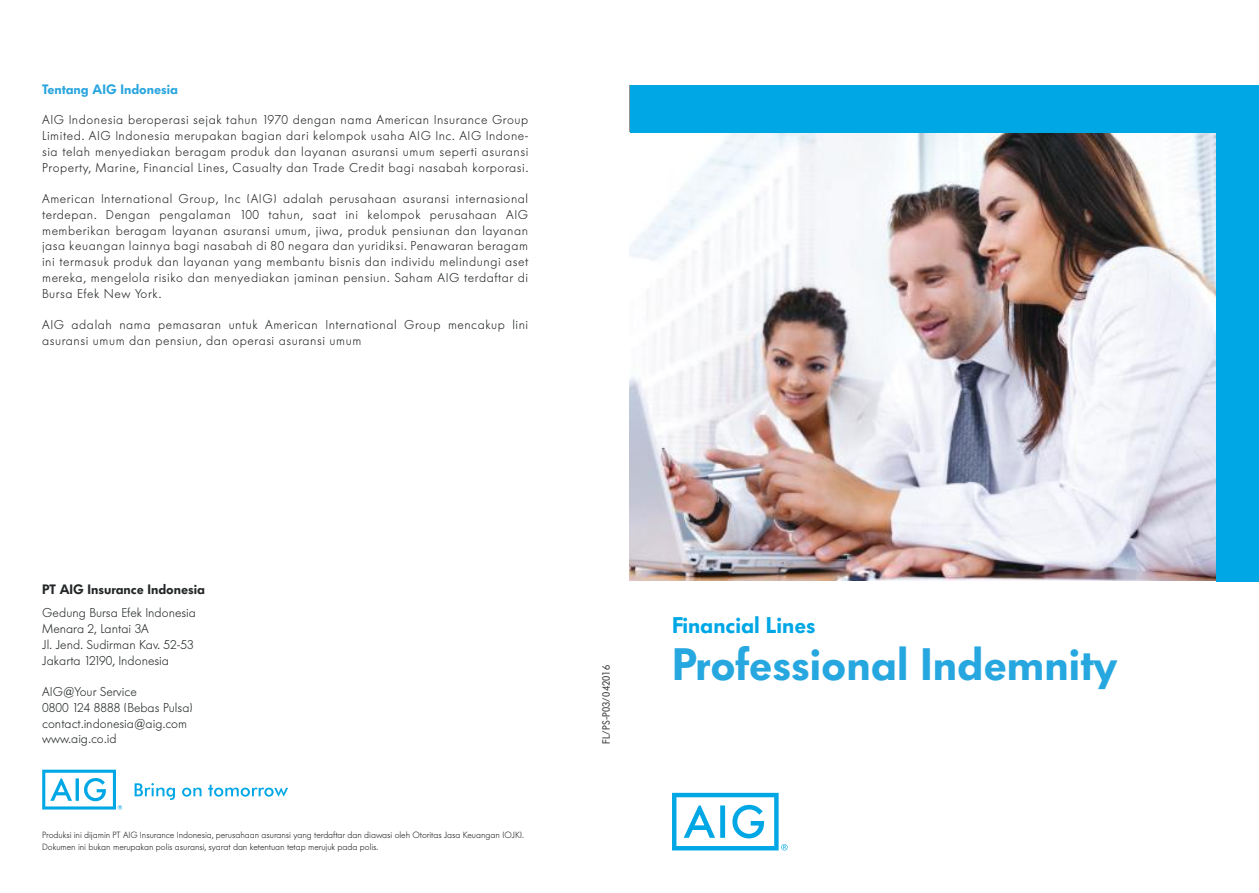
<style>
.page{position:relative;width:1259px;height:893px;background:#fff}
.page>*{position:absolute;margin:0;border:0;box-sizing:border-box;transform-origin:0 0}
.t1{font:600 45px "Futura BQ";color:#27a7df}
.t2{font:600 22.5px "Futura BQ";color:#00a7e5}
.t3{font:600 13.5px "Futura BQ";color:#242728}
.t4{font:600 13.5px "Futura BQ";color:#29a5de}
.t5{font:300 12.75px/15.8px "Futura BQ";letter-spacing:.04em;color:#232627;text-align:justify}
.t6{font:300 12.75px/15.8px "Futura BQ";color:#242728}
.t7{font:10.5px "Futura BQ";color:#444041}
.t8{font:300 9px/12px "Futura BQ";letter-spacing:-.01em;color:#241f1f}
</style>
<div class="page">
<svg style="left:672px;top:793px;width:115px;height:57px"></svg>
<img style="left:629px;top:133px;width:587px;height:448px">
<div style="left:630px;top:85px;width:629px;height:47px;background:#00a7e5"></div>
<div style="left:1216px;top:85px;width:43px;height:497px;background:#00a7e5"></div>
<svg style="left:135px;top:783px;width:40px;height:17px"></svg>
<svg style="left:182px;top:788px;width:19px;height:9px"></svg>
<svg style="left:208px;top:785px;width:80px;height:12px"></svg>
<svg style="left:42px;top:770px;width:80px;height:39px"></svg>
<p class="t4" style="left:42px;top:82px;width:137px">Tentang AIG Indonesia</p>
<p class="t5" style="left:42px;top:112px;width:488px">AIG Indonesia beroperasi sejak tahun 1970 dengan nama American Insurance Group Limited. AIG Indonesia merupakan bagian dari kelompok usaha AIG Inc. AIG Indone&shy;sia telah menyediakan beragam produk dan layanan asuransi umum seperti asuransi Property, Marine, Financial Lines, Casualty dan Trade Credit bagi nasabah korporasi.</p>
<p class="t5" style="left:42px;top:191px;width:488px">American International Group, Inc (AIG) adalah perusahaan asuransi internasional terdepan. Dengan pengalaman 100 tahun, saat ini kelompok perusahaan AIG memberikan beragam layanan asuransi umum, jiwa, produk pensiunan dan layanan jasa keuangan lainnya bagi nasabah di 80 negara dan yuridiksi. Penawaran beragam ini termasuk produk dan layanan yang membantu bisnis dan individu melindungi aset mereka, mengelola risiko dan menyediakan jaminan pensiun. Saham AIG terdaftar di Bursa Efek New York.</p>
<p class="t5" style="left:42px;top:317px;width:488px">AIG adalah nama pemasaran untuk American International Group mencakup lini asuransi umum dan pensiun, dan operasi asuransi umum</p>
<p class="t3" style="left:42px;top:581px;width:164px">PT AIG Insurance Indonesia</p>
<p class="t6" style="left:42px;top:605px;width:155px">Gedung Bursa Efek Indonesia<br>Menara 2, Lantai 3A<br>Jl. Jend. Sudirman Kav. 52-53<br>Jakarta 12190, Indonesia</p>
<p class="t6" style="left:42px;top:684px;width:152px">AIG@Your Service<br>0800 124 8888 (Bebas Pulsa) contact.indonesia@aig.com www.aig.co.id</p>
<p class="t8" style="left:42px;top:829px;width:483px">Produksi ini dijamin PT AIG Insurance Indonesia, perusahaan asuransi yang terdaftar dan diawasi oleh Otoritas Jasa Keuangan (OJK).<br>Dokumen ini bukan merupakan polis asuransi, syarat dan ketentuan tetap merujuk pada polis.</p>
<p class="t7" style="left:600px;top:744px;width:80px;rotate:-90deg">FL/PS-P03/042016</p>
<h2 class="t2" style="left:672px;top:612px;width:145px">Financial Lines</h2>
<h1 class="t1" style="left:672px;top:638px;width:447px">Professional Indemnity</h1>
</div>
